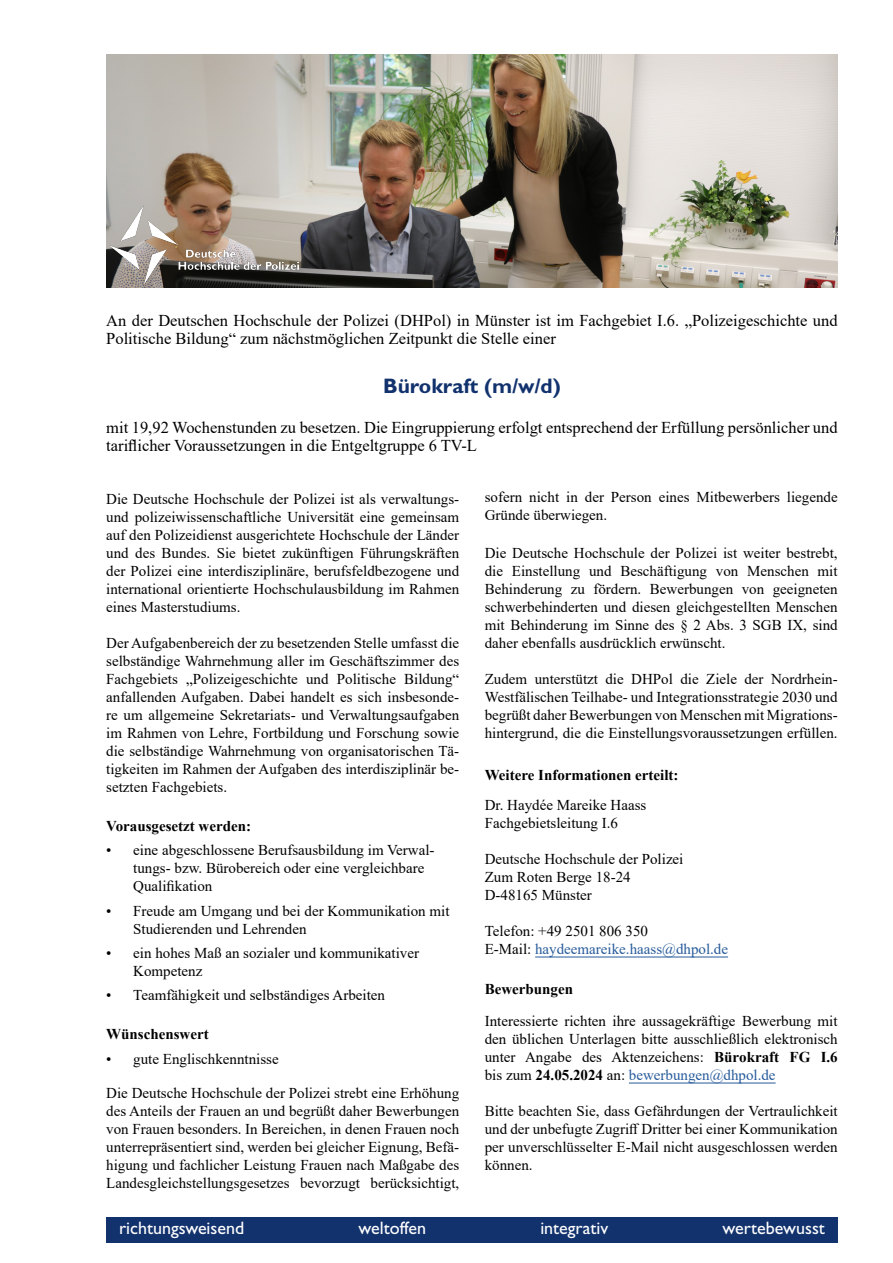
<style>
.page{position:relative;width:893px;height:1263px;background:#fff}
.page>*{position:absolute;margin:0;border:0;box-sizing:border-box;transform-origin:0 0}
.t1{font:700 21px "Gill Sans Std";color:#12326e}
.t2{font:18px "Gill Sans Std";color:#fff}
.t3{font:16.5px/18px "Times New Roman";color:#000}
.t4{font:15px/18px "Times New Roman";color:#000;text-align:justify}
.t5{font:700 15px "Times New Roman";color:#000}
.s1{color:#275b9b}
.s2{font-weight:700}
</style>
<div class="page">
<img style="left:106px;top:54px;width:732px;height:233px">
<hr style="left:629px;top:1083px;width:147px;height:1px;background:#275b9b">
<hr style="left:535px;top:957px;width:193px;height:1px;background:#275b9b">
<div style="left:106px;top:1217px;width:732px;height:25px;background:#12326e"></div>
<img style="left:111px;top:205px;width:188px;height:78px">
<p class="t3" style="left:106px;top:311px;width:733px">An der Deutschen Hochschule der Polizei (DHPol) in Münster ist im Fachgebiet I.6. „Polizeigeschichte und<br>Politische Bildung“ zum nächstmöglichen Zeitpunkt die Stelle einer</p>
<h1 class="t1" style="left:383px;top:373px;width:179px">Bürokraft (m/w/d)</h1>
<p class="t3" style="left:106px;top:418px;width:733px">mit 19,92 Wochenstunden zu besetzen. Die Eingruppierung erfolgt entsprechend der Erfüllung persönlicher und tariflicher Voraussetzungen in die Entgeltgruppe 6 TV-L</p>
<p class="t4" style="left:106px;top:490px;width:354px">Die Deutsche Hochschule der Polizei ist als verwaltungs&shy;und polizeiwissenschaftliche Universität eine gemeinsam auf den Polizeidienst ausgerichtete Hochschule der Länder und des Bundes. Sie bietet zukünftigen Führungskräften der Polizei eine interdisziplinäre, berufsfeldbezogene und international orientierte Hochschulausbildung im Rahmen eines Masterstudiums.</p>
<p class="t4" style="left:106px;top:634px;width:354px">Der Aufgabenbereich der zu besetzenden Stelle umfasst die selbständige Wahrnehmung aller im Geschäftszimmer des Fachgebiets „Polizeigeschichte und Politische Bildung“ anfallenden Aufgaben. Dabei handelt es sich insbesonde&shy;re um allgemeine Sekretariats- und Verwaltungsaufgaben im Rahmen von Lehre, Fortbildung und Forschung sowie die selbständige Wahrnehmung von organisatorischen Tä&shy;tigkeiten im Rahmen der Aufgaben des interdisziplinär be&shy;setzten Fachgebiets.</p>
<p class="t5" style="left:106px;top:815px;width:146px">Vorausgesetzt werden:</p>
<p class="t4" style="left:133px;top:841px;width:303px;text-align:left;text-indent:-27px">• eine abgeschlossene Berufsausbildung im Verwal&shy;tungs- bzw. Bürobereich oder eine vergleichbare<br>Qualifikation</p>
<p class="t4" style="left:133px;top:901px;width:318px;text-indent:-27px">• Freude am Umgang und bei der Kommunikation mit<br>Studierenden und Lehrenden</p>
<p class="t4" style="left:133px;top:943px;width:287px;text-indent:-27px">• ein hohes Maß an sozialer und kommunikativer<br>Kompetenz</p>
<p class="t4" style="left:106px;top:986px;width:280px">• Teamfähigkeit und selbständiges Arbeiten</p>
<p class="t5" style="left:106px;top:1023px;width:104px">Wünschenswert</p>
<p class="t4" style="left:106px;top:1049px;width:174px">• gute Englischkenntnisse</p>
<p class="t4" style="left:106px;top:1083px;width:354px">Die Deutsche Hochschule der Polizei strebt eine Erhöhung des Anteils der Frauen an und begrüßt daher Bewerbungen von Frauen besonders. In Bereichen, in denen Frauen noch unterrepräsentiert sind, werden bei gleicher Eignung, Befä&shy;higung und fachlicher Leistung Frauen nach Maßgabe des Landesgleichstellungsgesetzes bevorzugt berücksichtigt,</p>
<p class="t4" style="left:485px;top:487px;width:354px">sofern nicht in der Person eines Mitbewerbers liegende<br>Gründe überwiegen.</p>
<p class="t4" style="left:485px;top:543px;width:354px">Die Deutsche Hochschule der Polizei ist weiter bestrebt, die Einstellung und Beschäftigung von Menschen mit Behinderung zu fördern. Bewerbungen von geeigneten schwerbehinderten und diesen gleichgestellten Menschen mit Behinderung im Sinne des § 2 Abs. 3 SGB IX, sind daher ebenfalls ausdrücklich erwünscht.</p>
<p class="t4" style="left:485px;top:669px;width:354px">Zudem unterstützt die DHPol die Ziele der Nordrhein-Westfälischen Teilhabe- und Integrationsstrategie 2030 und begrüßt daher Bewerbungen von Menschen mit Migrations&shy;hintergrund, die die Einstellungsvoraussetzungen erfüllen.</p>
<p class="t5" style="left:485px;top:765px;width:195px">Weitere Informationen erteilt:</p>
<p class="t4" style="left:485px;top:795px;width:163px">Dr. Haydée Mareike Haass<br>Fachgebietsleitung I.6</p>
<p class="t4" style="left:485px;top:849px;width:200px;text-align:left">Deutsche Hochschule der Polizei<br>Zum Roten Berge 18-24<br>D-48165 Münster</p>
<p class="t4" style="left:485px;top:921px;width:245px">Telefon: +49 2501 806 350<br>E-Mail: <span class="s1">haydeemareike.haass@dhpol.de</span></p>
<p class="t5" style="left:485px;top:978px;width:90px">Bewerbungen</p>
<p class="t4" style="left:485px;top:1011px;width:354px">Interessierte richten ihre aussagekräftige Bewerbung mit den üblichen Unterlagen bitte ausschließlich elektronisch unter Angabe des Aktenzeichens: <span class="s2">Bürokraft FG I.6 </span>bis zum <span class="s2">24.05.2024</span> an: <span class="s1">bewerbungen@dhpol.de</span></p>
<p class="t4" style="left:485px;top:1101px;width:354px">Bitte beachten Sie, dass Gefährdungen der Vertraulichkeit und der unbefugte Zugriff Dritter bei einer Kommunikation per unverschlüsselter E-Mail nicht ausgeschlossen werden können.</p>
<p class="t2" style="left:119px;top:1217px;width:127px">richtungsweisend</p>
<p class="t2" style="left:359px;top:1217px;width:69px">weltoffen</p>
<p class="t2" style="left:540px;top:1217px;width:69px">integrativ</p>
<p class="t2" style="left:722px;top:1217px;width:104px">wertebewusst</p>
</div>
